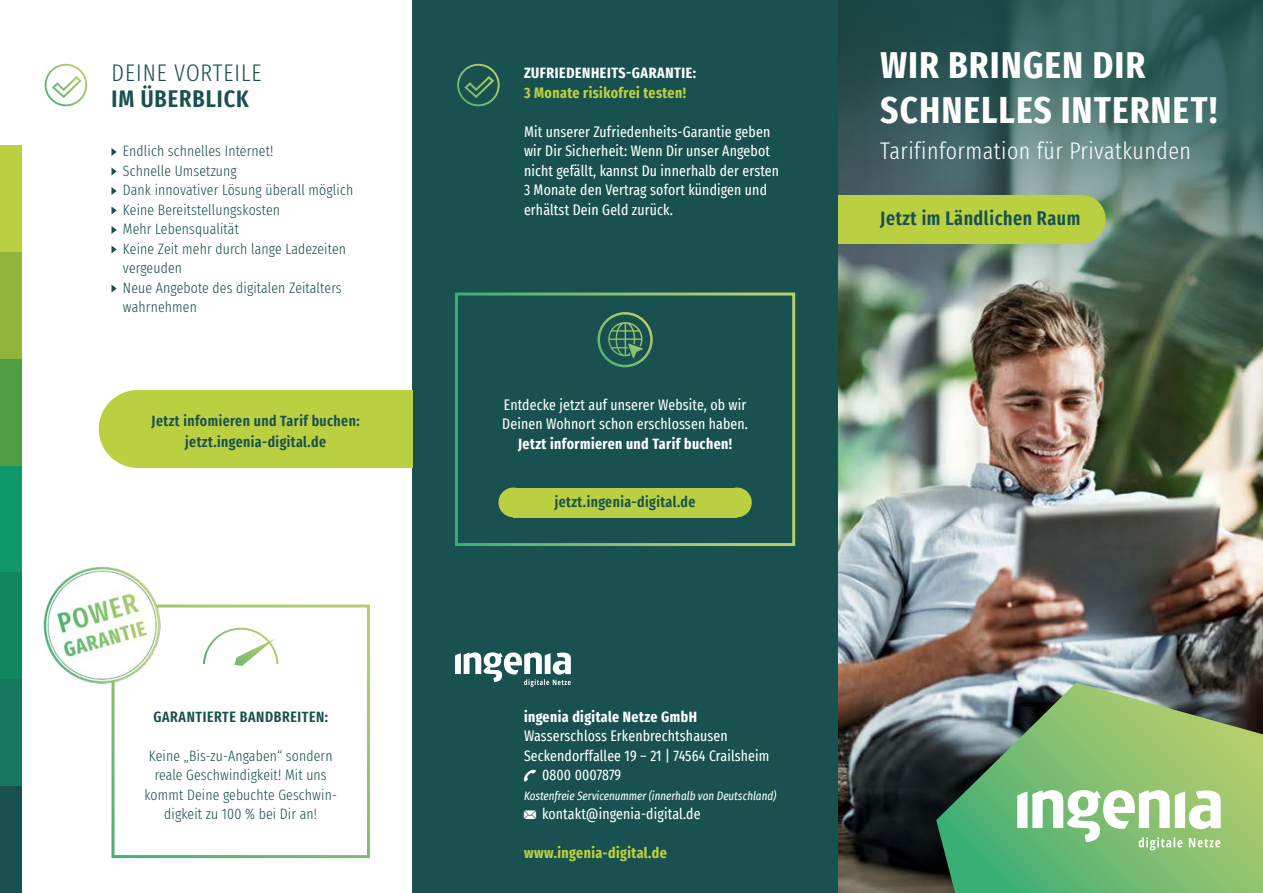
<style>
.page{position:relative;width:1263px;height:893px;background:#fff}
.page>*{position:absolute;margin:0;border:0;box-sizing:border-box;transform-origin:0 0}
.ingenia_Headline_inv{font:700 extra-condensed 37.5px/45px "Fira Sans";letter-spacing:.04em;color:#fff}
.ingenia_Headline_inv-2{font:300 extra-condensed 24px "Fira Sans";letter-spacing:.02em;color:#fff}
.ingenia_Headline_dün{font:300 extra-condensed 24px "Fira Sans";letter-spacing:.04em;color:#18514f}
.ingenia_Headline_dic{font:600 extra-condensed 24px "Fira Sans";letter-spacing:.04em;color:#18514f}
.ingenia_Fließtext{font:600 extra-condensed 19.5px "Fira Sans";letter-spacing:.03em;color:#18514f}
.ingenia_Fließtext_in{font:extra-condensed 15px/19.5px "Fira Sans";letter-spacing:.01em;color:#fff}
.ingenia_Fließtext-2{font:300 extra-condensed 15px/19.5px "Fira Sans";letter-spacing:.01em;color:#18514f}
.ingenia_Fließtext-3{font:600 extra-condensed 15px/21px "Fira Sans";letter-spacing:.03em;color:#18514f;text-align:center}
.ingenia_Fließtext_in-2{font:700 extra-condensed 15px "Fira Sans";letter-spacing:.03em;color:#fff}
.ingenia_Fließtext_in-3{font:700 extra-condensed 15px "Fira Sans";letter-spacing:.03em;color:#bbd040}
.ingenia_Zwischenhead{font:700 extra-condensed 15px "Fira Sans";letter-spacing:.04em;color:#fff}
.ingenia_Zwischenhead-2{font:600 extra-condensed 15px "Fira Sans";letter-spacing:.04em;color:#18514f}
.ingenia_Fließtext_in-4{font:italic extra-condensed 12px "Fira Sans";color:#fff}
</style>
<div class="page">
<img style="left:838px;top:344px;width:425px;height:549px">
<div style="left:412px;top:0;width:426px;height:893px;background:#18514f"></div>
<img style="left:838px;top:0;width:425px;height:344px">
<svg style="left:936px;top:682px;width:327px;height:211px;background:#76a66e"></svg>
<div style="left:0;top:145px;width:21px;height:107px;background:#bbd040"></div>
<div style="left:0;top:252px;width:21px;height:107px;background:#90b43a"></div>
<div style="left:0;top:359px;width:21px;height:106px;background:#509e44"></div>
<div style="left:0;top:466px;width:21px;height:106px;background:#11986a"></div>
<div style="left:0;top:572px;width:21px;height:107px;background:#0e875f"></div>
<div style="left:0;top:679px;width:21px;height:107px;background:#15775b"></div>
<div style="left:0;top:786px;width:21px;height:107px;background:#18514f"></div>
<svg style="left:111px;top:148px;width:6px;height:8px"></svg>
<svg style="left:111px;top:167px;width:6px;height:9px"></svg>
<svg style="left:111px;top:187px;width:6px;height:8px"></svg>
<svg style="left:111px;top:206px;width:6px;height:9px"></svg>
<svg style="left:111px;top:226px;width:6px;height:8px"></svg>
<svg style="left:111px;top:245px;width:6px;height:9px"></svg>
<svg style="left:111px;top:284px;width:6px;height:9px"></svg>
<svg style="left:457px;top:64px;width:43px;height:42px"></svg>
<svg style="left:45px;top:64px;width:42px;height:42px"></svg>
<svg style="left:1017px;top:790px;width:204px;height:60px"></svg>
<svg style="left:203px;top:628px;width:75px;height:38px"></svg>
<div style="left:99px;top:390px;width:78px;height:78px;background:#bbd040;border-radius:50%"></div>
<div style="left:138px;top:390px;width:274px;height:78px;background:#bbd040"></div>
<div style="left:498px;top:487px;width:30px;height:30px;background:#bbd040;border-radius:50%"></div>
<div style="left:722px;top:487px;width:30px;height:30px;background:#bbd040;border-radius:50%"></div>
<div style="left:513px;top:488px;width:224px;height:29px;background:#bbd040"></div>
<div style="left:1057px;top:195px;width:49px;height:48px;background:#bbd040;border-radius:50%"></div>
<div style="left:838px;top:195px;width:243px;height:48px;background:#bbd040"></div>
<svg style="left:455px;top:652px;width:116px;height:35px"></svg>
<img style="left:43px;top:566px;width:119px;height:119px">
<svg style="left:597px;top:312px;width:56px;height:55px"></svg>
<p class="ingenia_Headline_dün" style="left:112px;top:56px;width:151px">DEINE VORTEILE</p>
<p class="ingenia_Headline_dic" style="left:112px;top:79px;width:139px">IM ÜBERBLICK</p>
<p class="ingenia_Fließtext-2" style="left:123px;top:141px;width:152px">Endlich schnelles Internet!</p>
<p class="ingenia_Fließtext-2" style="left:123px;top:160px;width:115px">Schnelle Umsetzung</p>
<p class="ingenia_Fließtext-2" style="left:123px;top:180px;width:232px">Dank innovativer Lösung überall möglich</p>
<p class="ingenia_Fließtext-2" style="left:123px;top:199px;width:159px">Keine Bereitstellungskosten</p>
<p class="ingenia_Fließtext-2" style="left:123px;top:219px;width:118px">Mehr Lebensqualität</p>
<p class="ingenia_Fließtext-2" style="left:123px;top:238px;width:225px">Keine Zeit mehr durch lange Ladezeiten vergeuden</p>
<p class="ingenia_Fließtext-2" style="left:123px;top:277px;width:220px">Neue Angebote des digitalen Zeitalters wahrnehmen</p>
<p class="ingenia_Fließtext-3" style="left:152px;top:409px;width:210px">Jetzt infomieren und Tarif buchen: jetzt.ingenia-digital.de</p>
<p class="ingenia_Zwischenhead-2" style="left:153px;top:704px;width:176px">GARANTIERTE BANDBREITEN:</p>
<p class="ingenia_Fließtext-2" style="left:149px;top:745px;width:185px">Keine „Bis-zu-Angaben“ sondern</p>
<p class="ingenia_Fließtext-2" style="left:144px;top:765px;width:194px;text-align:center">reale Geschwindigkeit! Mit uns kommt Deine gebuchte Geschwin&shy;digkeit zu 100 % bei Dir an!</p>
<p class="ingenia_Zwischenhead" style="left:524px;top:60px;width:174px">ZUFRIEDENHEITS-GARANTIE:</p>
<p class="ingenia_Fließtext_in-3" style="left:524px;top:80px;width:164px">3 Monate risikofrei testen!</p>
<p class="ingenia_Fließtext_in" style="left:524px;top:121px;width:257px">Mit unserer Zufriedenheits-Garantie geben wir Dir Sicherheit: Wenn Dir unser Angebot nicht gefällt, kannst Du innerhalb der ersten 3 Monate den Vertrag sofort kündigen und erhältst Dein Geld zurück.</p>
<p class="ingenia_Fließtext_in" style="left:504px;top:394px;width:244px">Entdecke jetzt auf unserer Website, ob wir</p>
<p class="ingenia_Fließtext_in" style="left:502px;top:414px;width:247px">Deinen Wohnort schon erschlossen haben.</p>
<p class="ingenia_Fließtext_in-2" style="left:518px;top:431px;width:216px">Jetzt informieren und Tarif buchen!</p>
<p class="ingenia_Fließtext-3" style="left:555px;top:490px;width:142px">jetzt.ingenia-digital.de</p>
<p class="ingenia_Fließtext_in-2" style="left:524px;top:704px;width:174px">ingenia digitale Netze GmbH</p>
<p class="ingenia_Fließtext_in" style="left:524px;top:726px;width:205px">Wasserschloss Erkenbrechtshausen</p>
<p class="ingenia_Fließtext_in" style="left:524px;top:745px;width:247px">Seckendorffallee 19 – 21 | 74564 Crailsheim</p>
<p class="ingenia_Fließtext_in" style="left:542px;top:765px;width:81px">0800 0007879</p>
<p class="ingenia_Fließtext_in-4" style="left:524px;top:786px;width:254px">Kostenfreie Servicenummer (innerhalb von Deutschland)</p>
<p class="ingenia_Fließtext_in" style="left:542px;top:804px;width:160px">kontakt@ingenia-digital.de</p>
<p class="ingenia_Fließtext_in-3" style="left:524px;top:840px;width:144px">www.ingenia-digital.de</p>
<p class="ingenia_Headline_inv" style="left:880px;top:40px;width:338px">WIR BRINGEN DIR<br>SCHNELLES INTERNET!</p>
<p class="ingenia_Headline_inv-2" style="left:880px;top:133px;width:312px">Tarifinformation für Privatkunden</p>
<p class="ingenia_Fließtext" style="left:880px;top:203px;width:202px">Jetzt im Ländlichen Raum</p>
</div>
